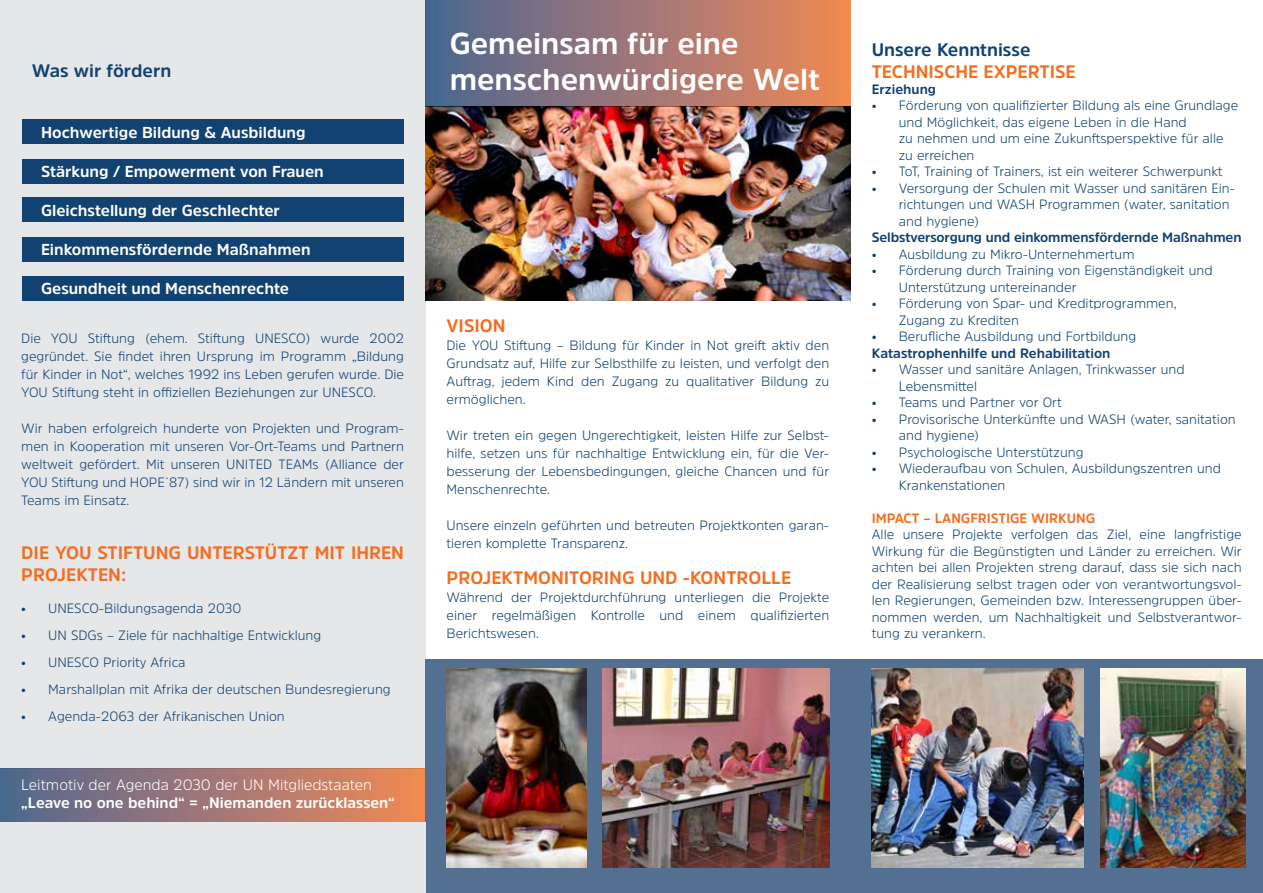
<style>
.page{position:relative;width:1263px;height:893px;background:#fff}
.page>*{position:absolute;margin:0;border:0;box-sizing:border-box;transform-origin:0 0}
.t1{font:700 30px/36px "Amsi Pro";color:#fff}
.t2{font:700 18px/21.6px "Amsi Pro";color:#f36e21}
.t3{font:700 18px "Amsi Pro";color:#124271}
.t4{font:700 15.75px "Amsi Pro";color:#fff}
.t5{font:300 15px "Amsi Pro";color:#fff}
.t6{font:700 15px "Amsi Pro";color:#fff}
.t7{font:300 13.5px/18px "Amsi Pro";color:#124271}
.t8{font:700 13.5px "Amsi Pro";letter-spacing:-.01em;color:#124271}
.t9{font:700 13.5px "Amsi Pro";color:#f36e21}
</style>
<div class="page">
<div style="left:0;top:0;width:425px;height:769px;background:#e6e7e9"></div>
<div style="left:22px;top:120px;width:381px;height:24px;background:#124271"></div>
<div style="left:22px;top:159px;width:381px;height:24px;background:#124271"></div>
<div style="left:22px;top:197px;width:381px;height:24px;background:#124271"></div>
<div style="left:22px;top:238px;width:381px;height:24px;background:#124271"></div>
<div style="left:22px;top:276px;width:381px;height:24px;background:#124271"></div>
<img style="left:425px;top:106px;width:425px;height:194px">
<div style="left:425px;top:0;width:425px;height:106px;background:linear-gradient(to right,#4b6693,#f28957)"></div>
<div style="left:0;top:769px;width:425px;height:59px;background:linear-gradient(to right,#516792,#f28957)"></div>
<div style="left:425px;top:659px;width:838px;height:234px;background:#537093"></div>
<img style="left:446px;top:668px;width:141px;height:199px">
<img style="left:603px;top:668px;width:226px;height:199px">
<img style="left:872px;top:668px;width:211px;height:199px">
<img style="left:1100px;top:668px;width:146px;height:199px">
<div style="left:0;top:823px;width:425px;height:70px;background:#e6e7e9"></div>
<h2 class="t3" style="left:32px;top:59px;width:141px">Was wir fördern</h2>
<p class="t4" style="left:41px;top:122px;width:266px">Hochwertige Bildung &amp; Ausbildung</p>
<p class="t4" style="left:41px;top:161px;width:284px">Stärkung / Empowerment von Frauen</p>
<p class="t4" style="left:41px;top:200px;width:240px">Gleichstellung der Geschlechter</p>
<p class="t4" style="left:41px;top:239px;width:271px">Einkommensfördernde Maßnahmen</p>
<p class="t4" style="left:41px;top:278px;width:249px">Gesundheit und Menschenrechte</p>
<p class="t7" style="left:21px;top:329px;width:384px;text-align:justify">Die YOU Stiftung (ehem. Stiftung UNESCO) wurde 2002 gegründet. Sie findet ihren Ursprung im Programm „Bildung für Kinder in Not“, welches 1992 ins Leben gerufen wurde. Die YOU Stiftung steht in offiziellen Beziehungen zur UNESCO.</p>
<p class="t7" style="left:21px;top:419px;width:384px;text-align:justify">Wir haben erfolgreich hunderte von Projekten und Program&shy;men in Kooperation mit unseren Vor-Ort-Teams und Partnern weltweit gefördert. Mit unseren UNITED TEAMs (Alliance der YOU Stiftung und HOPE`87) sind wir in 12 Ländern mit unseren Teams im Einsatz.</p>
<h2 class="t2" style="left:21px;top:542px;width:384px">DIE YOU STIFTUNG UNTERSTÜTZT MIT IHREN<br>PROJEKTEN:</h2>
<p class="t7" style="left:21px;top:599px;width:222px">• UNESCO-Bildungsagenda 2030</p>
<p class="t7" style="left:21px;top:626px;width:302px">• UN SDGs – Ziele für nachhaltige Entwicklung</p>
<p class="t7" style="left:21px;top:653px;width:166px">• UNESCO Priority Africa</p>
<p class="t7" style="left:21px;top:680px;width:371px">• Marshallplan mit Afrika der deutschen Bundesregierung</p>
<p class="t7" style="left:21px;top:707px;width:265px">• Agenda-2063 der Afrikanischen Union</p>
<p class="t5" style="left:21px;top:774px;width:352px">Leitmotiv der Agenda 2030 der UN Mitgliedstaaten</p>
<p class="t6" style="left:21px;top:792px;width:375px">„Leave no one behind“ = „Niemanden zurücklassen“</p>
<h1 class="t1" style="left:450px;top:25px;width:372px">Gemeinsam für eine menschenwürdigere Welt</h1>
<h2 class="t2" style="left:446px;top:315px;width:61px">VISION</h2>
<p class="t7" style="left:446px;top:336px;width:384px;text-align:justify">Die YOU Stiftung – Bildung für Kinder in Not greift aktiv den Grundsatz auf, Hilfe zur Selbsthilfe zu leisten, und verfolgt den Auftrag, jedem Kind den Zugang zu qualitativer Bildung zu ermöglichen.</p>
<p class="t7" style="left:446px;top:426px;width:384px;text-align:justify">Wir treten ein gegen Ungerechtigkeit, leisten Hilfe zur Selbst&shy;hilfe, setzen uns für nachhaltige Entwicklung ein, für die Ver&shy;besserung der Lebensbedingungen, gleiche Chancen und für Menschenrechte.</p>
<p class="t7" style="left:446px;top:516px;width:384px">Unsere einzeln geführten und betreuten Projektkonten garan&shy;tieren komplette Transparenz.</p>
<h2 class="t2" style="left:446px;top:567px;width:346px">PROJEKTMONITORING UND -KONTROLLE</h2>
<p class="t7" style="left:446px;top:588px;width:384px;text-align:justify">Während der Projektdurchführung unterliegen die Projekte einer regelmäßigen Kontrolle und einem qualifizierten Berichtswesen.</p>
<h2 class="t3" style="left:872px;top:37px;width:160px">Unsere Kenntnisse</h2>
<h2 class="t2" style="left:872px;top:60px;width:205px">TECHNISCHE EXPERTISE</h2>
<p class="t8" style="left:872px;top:80px;width:66px">Erziehung</p>
<p class="t7" style="left:899px;top:97px;width:341px;line-height:16.5px;text-indent:-27px">• Förderung von qualifizierter Bildung als eine Grundlage und Möglichkeit, das eigene Leben in die Hand<br>zu nehmen und um eine Zukunftsperspektive für alle zu erreichen</p>
<p class="t7" style="left:872px;top:162px;width:352px">• ToT, Training of Trainers, ist ein weiterer Schwerpunkt</p>
<p class="t7" style="left:899px;top:179px;width:338px;line-height:16.5px;text-indent:-27px">• Versorgung der Schulen mit Wasser und sanitären Ein&shy;richtungen und WASH Programmen (water, sanitation and hygiene)</p>
<p class="t8" style="left:872px;top:228px;width:371px">Selbstversorgung und einkommensfördernde Maßnahmen</p>
<p class="t7" style="left:872px;top:245px;width:264px">• Ausbildung zu Mikro-Unternehmertum</p>
<p class="t7" style="left:899px;top:262px;width:315px;line-height:16.5px;text-indent:-27px">• Förderung durch Training von Eigenständigkeit und<br>Unterstützung untereinander</p>
<p class="t7" style="left:899px;top:295px;width:279px;line-height:16.5px;text-indent:-27px">• Förderung von Spar- und Kreditprogrammen,<br>Zugang zu Krediten</p>
<p class="t7" style="left:872px;top:327px;width:266px">• Berufliche Ausbildung und Fortbildung</p>
<p class="t8" style="left:872px;top:344px;width:240px">Katastrophenhilfe und Rehabilitation</p>
<p class="t7" style="left:899px;top:361px;width:287px;line-height:16.5px;text-indent:-27px">• Wasser und sanitäre Anlagen, Trinkwasser und<br>Lebensmittel</p>
<p class="t7" style="left:872px;top:393px;width:191px">• Teams und Partner vor Ort</p>
<p class="t7" style="left:899px;top:410px;width:338px;line-height:16.5px;text-indent:-27px">• Provisorische Unterkünfte und WASH (water, sanitation and hygiene)</p>
<p class="t7" style="left:872px;top:443px;width:213px">• Psychologische Unterstützung</p>
<p class="t7" style="left:899px;top:460px;width:324px;line-height:16.5px;text-indent:-27px">• Wiederaufbau von Schulen, Ausbildungszentren und<br>Krankenstationen</p>
<p class="t9" style="left:872px;top:509px;width:225px">IMPACT – LANGFRISTIGE WIRKUNG</p>
<p class="t7" style="left:872px;top:526px;width:371px;line-height:16.5px;text-align:justify">Alle unsere Projekte verfolgen das Ziel, eine langfristige Wirkung für die Begünstigten und Länder zu erreichen. Wir achten bei allen Projekten streng darauf, dass sie sich nach der Realisierung selbst tragen oder von verantwortungsvol&shy;len Regierungen, Gemeinden bzw. Interessengruppen über&shy;nommen werden, um Nachhaltigkeit und Selbstverantwor&shy;tung zu verankern.</p>
</div>
